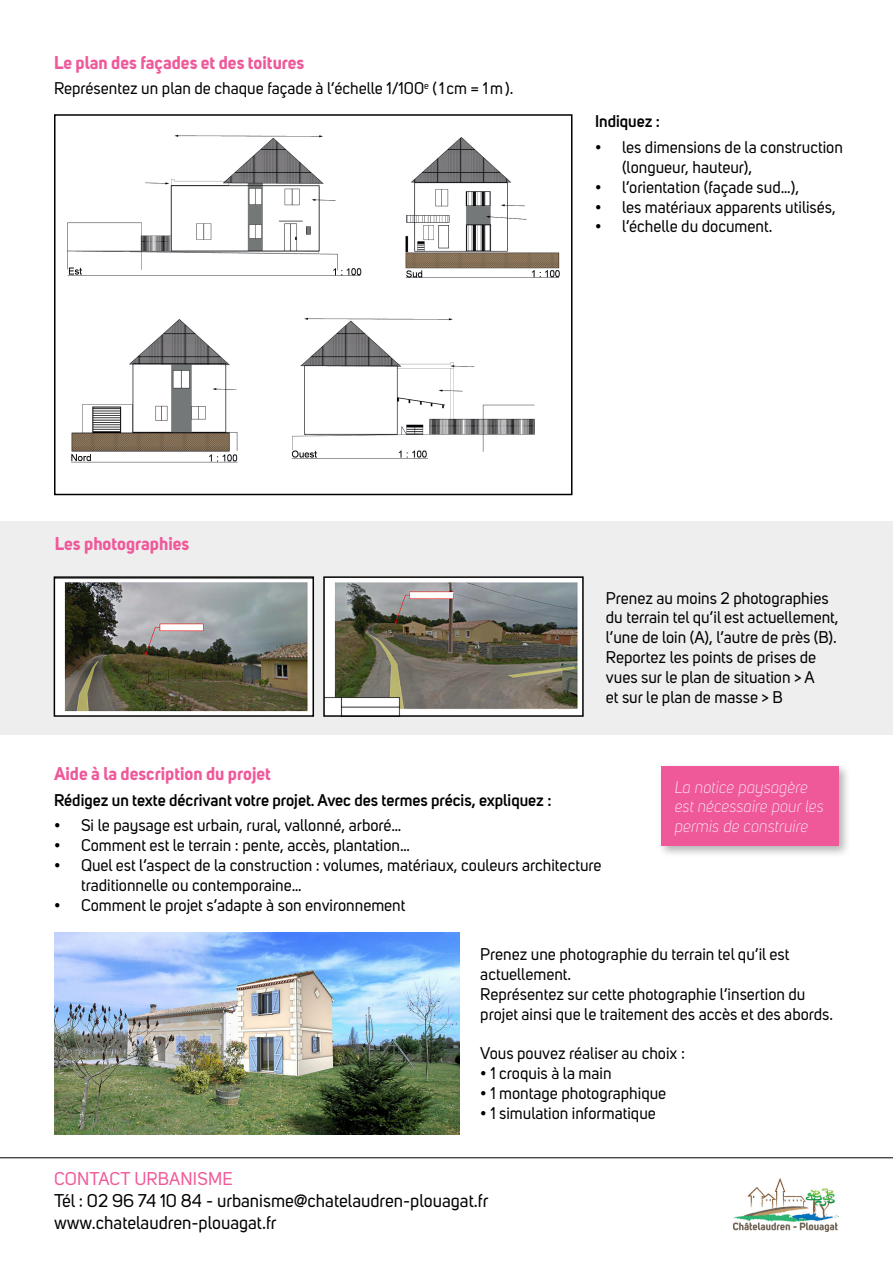
<style>
.page{position:relative;width:893px;height:1263px;background:#fff}
.page>*{position:absolute;margin:0;border:0;box-sizing:border-box;transform-origin:0 0}
.t1{font:18px "Uni Sans";color:#000}
.t2{font:700 18px "Uni Sans";color:#ef599a}
.t3{font:18px "Uni Sans";letter-spacing:.01em;color:#ef599a}
.t4{font:16.5px/19.8px "Uni Sans";color:#000}
.t5{font:600 16.5px "Uni Sans";color:#000}
.t6{font:italic 300 16.5px/19.8px "Uni Sans";color:#fff}
</style>
<div class="page">
<div style="left:0;top:522px;width:893px;height:213px;background:#eee"></div>
<img style="left:67px;top:134px;width:493px;height:329px">
<div style="left:54px;top:114px;width:518px;height:381px;border:2px solid #000"></div>
<img style="left:57px;top:579px;width:254px;height:135px">
<div style="left:54px;top:576px;width:260px;height:141px;border:2px solid #000"></div>
<img style="left:326px;top:579px;width:255px;height:135px">
<div style="left:323px;top:576px;width:261px;height:141px;border:2px solid #000"></div>
<img style="left:54px;top:932px;width:405px;height:202px">
<img style="left:734px;top:1179px;width:105px;height:53px">
<hr style="left:0;top:1157px;width:893px;height:1px;background:#000">
<div style="left:657px;top:762px;width:194px;height:96px;background:#000;opacity:.3"></div>
<div style="left:662px;top:766px;width:177px;height:79px;background:#ef599a"></div>
<p class="t2" style="left:54px;top:51px;width:252px">Le plan des façades et des toitures</p>
<p class="t4" style="left:54px;top:79px;width:461px">Représentez un plan de chaque façade à l’échelle 1/100<sup>e</sup> (1 cm = 1m).</p>
<p class="t5" style="left:595px;top:112px;width:66px">Indiquez :</p>
<p class="t4" style="left:622px;top:138px;width:222px;text-indent:-27px">• les dimensions de la construction (longueur, hauteur),</p>
<p class="t4" style="left:595px;top:177px;width:205px">• l’orientation (façade sud…),</p>
<p class="t4" style="left:595px;top:197px;width:242px">• les matériaux apparents utilisés,</p>
<p class="t4" style="left:595px;top:217px;width:179px">• l’échelle du document.</p>
<p class="t2" style="left:55px;top:532px;width:136px">Les photographies</p>
<p class="t4" style="left:606px;top:588px;width:234px">Prenez au moins 2 photographies du terrain tel qu’il est actuellement, l’une de loin (A), l’autre de près (B).</p>
<p class="t4" style="left:606px;top:647px;width:212px;text-align:justify">Reportez les points de prises de vues sur le plan de situation &gt; A et sur le plan de masse &gt; B</p>
<p class="t2" style="left:54px;top:762px;width:218px">Aide à la description du projet</p>
<p class="t5" style="left:54px;top:790px;width:499px">Rédigez un texte décrivant votre projet. Avec des termes précis, expliquez :</p>
<p class="t4" style="left:54px;top:816px;width:349px">• Si le paysage est urbain, rural, vallonné, arboré…</p>
<p class="t4" style="left:54px;top:836px;width:357px">• Comment est le terrain : pente, accès, plantation…</p>
<p class="t4" style="left:81px;top:855px;width:522px;text-indent:-27px">• Quel est l’aspect de la construction : volumes, matériaux, couleurs architecture traditionnelle ou contemporaine…</p>
<p class="t4" style="left:54px;top:895px;width:353px">• Comment le projet s’adapte à son environnement</p>
<p class="t4" style="left:480px;top:945px;width:311px">Prenez une photographie du terrain tel qu’il est actuellement.</p>
<p class="t4" style="left:480px;top:984px;width:354px">Représentez sur cette photographie l’insertion du projet ainsi que le traitement des accès et des abords.</p>
<p class="t4" style="left:480px;top:1044px;width:206px">Vous pouvez réaliser au choix :</p>
<p class="t4" style="left:480px;top:1064px;width:133px">• 1 croquis à la main</p>
<p class="t4" style="left:480px;top:1083px;width:187px">• 1 montage photographique</p>
<p class="t4" style="left:480px;top:1103px;width:177px">• 1 simulation informatique</p>
<p class="t6" style="left:675px;top:777px;width:151px">La notice paysagère est nécessaire pour les permis de construire</p>
<p class="t3" style="left:54px;top:1169px;width:180px">CONTACT URBANISME</p>
<p class="t1" style="left:54px;top:1190px;width:436px">Tél : 02 96 74 10 84 - urbanisme@chatelaudren-plouagat.fr</p>
<p class="t1" style="left:54px;top:1212px;width:224px">www.chatelaudren-plouagat.fr</p>
</div>
